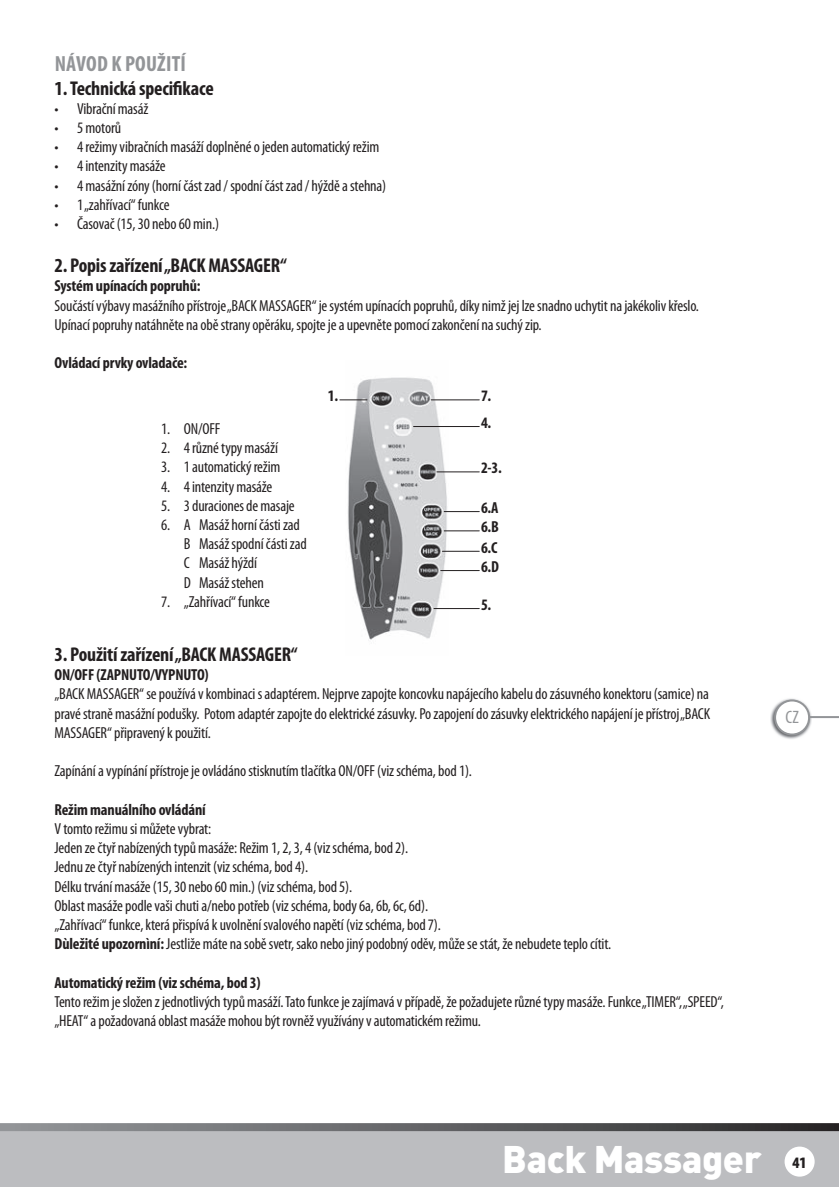
<style>
.page{position:relative;width:839px;height:1187px;background:#fff}
.page>*{position:absolute;margin:0;border:0;box-sizing:border-box;transform-origin:0 0}
.t1{font:900 38px "DIN Pro";letter-spacing:-.01em;color:#fff}
.t2{font:700 condensed 22px "Myriad Pro";letter-spacing:.01em;color:#939598}
.t3{font:700 condensed 20px "Myriad Pro";letter-spacing:-.01em;color:#231f20}
.t4{font:condensed 18px "Myriad Pro";color:#939598}
.t5{font:condensed 16px/19.2px "Myriad Pro";letter-spacing:-.01em;color:#231f20}
.t6{font:700 condensed 16px/19.6px "Myriad Pro";letter-spacing:-.01em;color:#231f20}
.t7{font:900 condensed 16px "Myriad Pro";color:#231f20}
.s1{font-weight:700}
</style>
<div class="page">
<div style="left:0;top:1127px;width:838px;height:60px;background:#bcbdc0"></div>
<svg style="left:0;top:1123px;width:838px;height:8px;background:#636466"></svg>
<div style="left:784px;top:1146px;width:30px;height:30px;background:#fff;border-radius:50%"></div>
<img style="left:345px;top:377px;width:104px;height:263px">
<hr style="left:431px;top:399px;width:48px;height:1px;background:#231f20">
<svg style="left:340px;top:399px;width:27px;height:1px"></svg>
<hr style="left:413px;top:426px;width:66px;height:1px;background:#231f20">
<hr style="left:437px;top:471px;width:42px;height:1px;background:#231f20">
<hr style="left:444px;top:511px;width:35px;height:1px;background:#231f20">
<hr style="left:444px;top:530px;width:35px;height:1px;background:#231f20">
<hr style="left:442px;top:551px;width:37px;height:1px;background:#231f20">
<hr style="left:440px;top:570px;width:39px;height:1px;background:#231f20">
<hr style="left:434px;top:608px;width:45px;height:1px;background:#231f20">
<img style="left:770px;top:698px;width:41px;height:41px">
<div style="left:775px;top:700px;width:34px;height:34px;background:#fff;border-radius:50%"></div>
<div style="left:774px;top:699px;width:36px;height:36px;border:2px solid #939598;border-radius:50%"></div>
<hr style="left:808px;top:716px;width:30px;height:2px;background:#939598">
<h2 class="t2" style="left:55px;top:49px;width:133px">NÁVOD K POUŽITÍ</h2>
<p class="t3" style="left:54px;top:75px;width:161px">1. Technická speci kace</p>
<p class="t5" style="left:54px;top:99px;width:95px">• Vibrační masáž</p>
<p class="t5" style="left:54px;top:118px;width:68px">• 5 motorů</p>
<p class="t5" style="left:54px;top:137px;width:326px">• 4 režimy vibračních masáží doplněné o jeden automatický režim</p>
<p class="t5" style="left:54px;top:156px;width:113px">• 4 intenzity masáže</p>
<p class="t5" style="left:54px;top:175px;width:333px">• 4 masážní zóny (horní část zad / spodní část zad / hýždě a stehna)</p>
<p class="t5" style="left:54px;top:195px;width:117px">• 1 „zahřívací“ funkce</p>
<p class="t5" style="left:54px;top:214px;width:166px">• Časovač (15, 30 nebo 60 min.)</p>
<p class="t3" style="left:54px;top:253px;width:234px">2. Popis zařízení „BACK MASSAGER“</p>
<p class="t6" style="left:54px;top:276px;width:147px">Systém upínacích popruhů:</p>
<p class="t5" style="left:54px;top:295px;width:646px">Součástí výbavy masážního přístroje „BACK MASSAGER“ je systém upínacích popruhů, díky nimž jej lze snadno uchytit na jakékoliv křeslo.<br>Upínací popruhy natáhněte na obě strany opěráku, spojte je a upevněte pomocí zakončení na suchý zip.</p>
<p class="t6" style="left:54px;top:353px;width:134px">Ovládací prvky ovladače:</p>
<p class="t5" style="left:161px;top:419px;width:61px">1. ON/OFF</p>
<p class="t5" style="left:161px;top:438px;width:118px">2. 4 různé typy masáží</p>
<p class="t5" style="left:161px;top:457px;width:121px">3. 1 automatický režim</p>
<p class="t5" style="left:161px;top:476px;width:113px">4. 4 intenzity masáže</p>
<p class="t5" style="left:161px;top:496px;width:135px">5. 3 duraciones de masaje</p>
<p class="t5" style="left:184px;top:515px;width:124px;text-indent:-23px">6. A Masáž horní části zad<br>B Masáž spodní části zad<br>C Masáž hýždí<br>D Masáž stehen</p>
<p class="t5" style="left:161px;top:592px;width:110px">7. „Zahřívací“ funkce</p>
<p class="t6" style="left:328px;top:386px;width:12px">1.</p>
<p class="t6" style="left:481px;top:382px;width:12px;line-height:26.6px">7.<br>4.</p>
<p class="t6" style="left:481px;top:458px;width:23px">2-3.</p>
<p class="t6" style="left:481px;top:497px;width:20px;text-align:justify">6.A 6.B 6.C 6.D</p>
<p class="t6" style="left:481px;top:594px;width:12px">5.</p>
<p class="t3" style="left:54px;top:642px;width:245px">3. Použití zařízení „BACK MASSAGER“</p>
<p class="t6" style="left:54px;top:665px;width:156px">ON/OFF (ZAPNUTO/VYPNUTO)</p>
<p class="t5" style="left:54px;top:684px;width:657px;text-align:justify">„BACK MASSAGER“ se používá v kombinaci s adaptérem. Nejprve zapojte koncovku napájecího kabelu do zásuvného konektoru (samice) na pravé straně masážní podušky. Potom adaptér zapojte do elektrické zásuvky. Po zapojení do zásuvky elektrického napájení je přístroj „BACK MASSAGER“ připravený k použití.</p>
<p class="t5" style="left:54px;top:761px;width:419px">Zapínání a vypínání přístroje je ovládáno stisknutím tlačítka ON/OFF (viz schéma, bod 1).</p>
<p class="t6" style="left:54px;top:799px;width:153px">Režim manuálního ovládání</p>
<p class="t5" style="left:54px;top:819px;width:558px">V tomto režimu si můžete vybrat:<br>Jeden ze čtyř nabízených typů masáže: Režim 1, 2, 3, 4 (viz schéma, bod 2).<br>Jednu ze čtyř nabízených intenzit (viz schéma, bod 4).<br>Délku trvání masáže (15, 30 nebo 60 min.) (viz schéma, bod 5).<br>Oblast masáže podle vaši chuti a/nebo potřeb (viz schéma, body 6a, 6b, 6c, 6d).<br>„Zahřívací“ funkce, která přispívá k uvolnění svalového napětí (viz schéma, bod 7).<br><span class="s1">Dùležité upozornìní:</span> Jestliže máte na sobě svetr, sako nebo jiný podobný oděv, může se stát, že nebudete teplo cítit.</p>
<p class="t6" style="left:54px;top:972px;width:208px">Automatický režim (viz schéma, bod 3)</p>
<p class="t5" style="left:54px;top:991px;width:670px">Tento režim je složen z jednotlivých typů masáží. Tato funkce je zajímavá v případě, že požadujete různé typy masáže. Funkce „TIMER“, „SPEED“, „HEAT“ a požadovaná oblast masáže mohou být rovněž využívány v automatickém režimu.</p>
<p class="t4" style="left:785px;top:706px;width:15px">CZ</p>
<h1 class="t1" style="left:502px;top:1127px;width:261px">Back Massager</h1>
<p class="t7" style="left:792px;top:1153px;width:16px">41</p>
</div>
